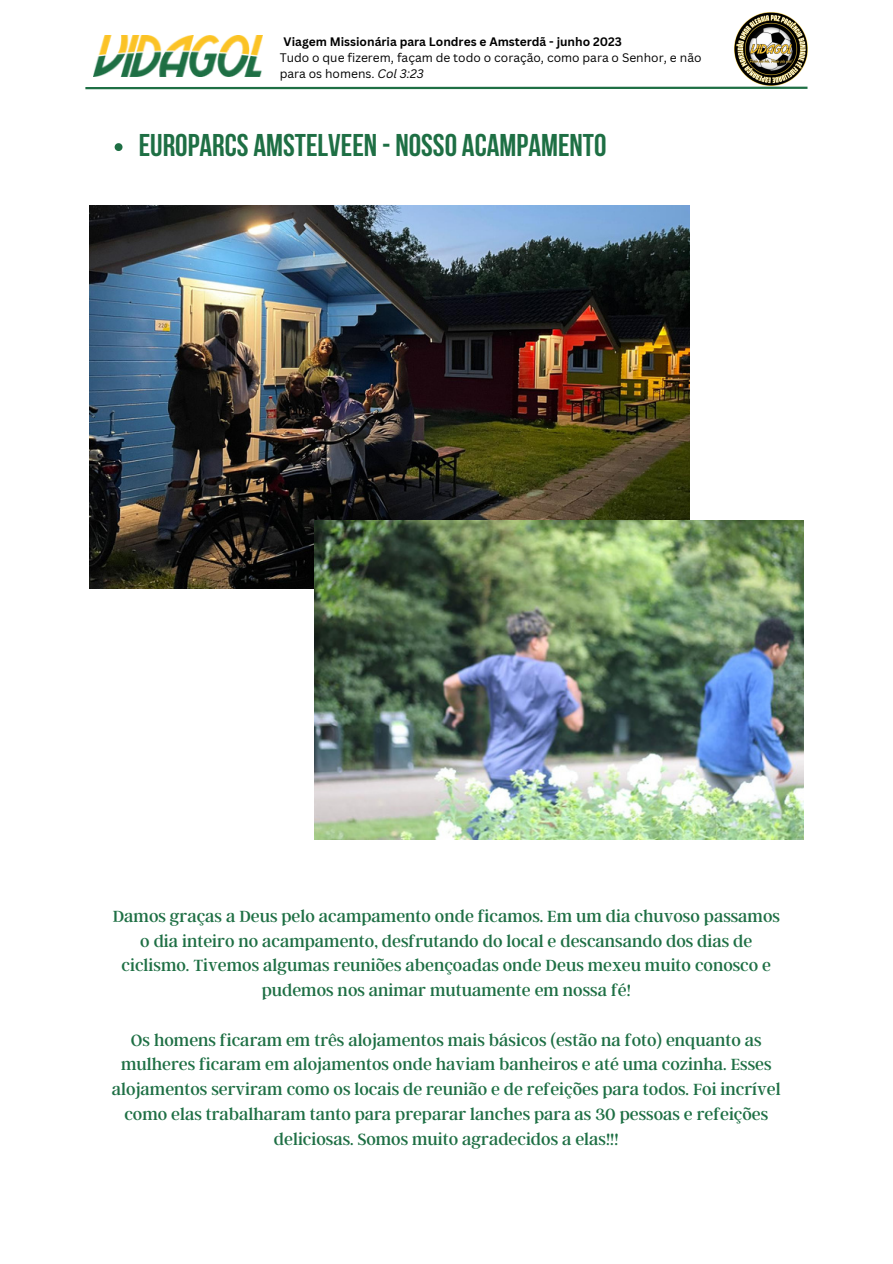
<style>
.page{position:relative;width:893px;height:1264px;background:#fff}
.page>*{position:absolute;margin:0;border:0;box-sizing:border-box;transform-origin:0 0}
.t1{font:700 31.35px "Bebas Neue";color:#1e6f44}
.t2{font:18px/24.8px "Argent CF";color:#1e6f44;text-align:center}
.t3{font:12px "Canva Sans";color:#000}
.t4{font:700 12px "Canva Sans";color:#000}
.s1{font-style:italic}
</style>
<div class="page">
<img style="left:93px;top:36px;width:170px;height:40px">
<img style="left:734px;top:13px;width:73px;height:73px">
<hr style="left:85px;top:87px;width:722px;height:2px;background:#1e6f44">
<svg style="left:115px;top:143px;width:7px;height:8px"></svg>
<img style="left:89px;top:206px;width:600px;height:382px">
<img style="left:314px;top:520px;width:489px;height:319px">
<p class="t4" style="left:283px;top:33px;width:340px">Viagem Missionária para Londres e Amsterdã - junho 2023</p>
<p class="t3" style="left:280px;top:49px;width:423px">Tudo o que fizerem, façam de todo o coração, como para o Senhor, e não</p>
<p class="t3" style="left:280px;top:65px;width:145px">para os homens. <span class="s1">Col 3:23</span></p>
<p class="t1" style="left:139px;top:132px;width:469px">EUROPARCS AMSTELVEEN - NOSSO ACAMPAMENTO</p>
<p class="t2" style="left:113px;top:902px;width:668px">Damos graças a Deus pelo acampamento onde ficamos. Em um dia chuvoso passamos o dia inteiro no acampamento, desfrutando do local e descansando dos dias de ciclismo. Tivemos algumas reuniões abençoadas onde Deus mexeu muito conosco e pudemos nos animar mutuamente em nossa fé!</p>
<p class="t2" style="left:112px;top:1026px;width:670px">Os homens ficaram em três alojamentos mais básicos (estão na foto) enquanto as mulheres ficaram em alojamentos onde haviam banheiros e até uma cozinha. Esses alojamentos serviram como os locais de reunião e de refeições para todos. Foi incrível como elas trabalharam tanto para preparar lanches para as 30 pessoas e refeições deliciosas. Somos muito agradecidos a elas!!!</p>
</div>
